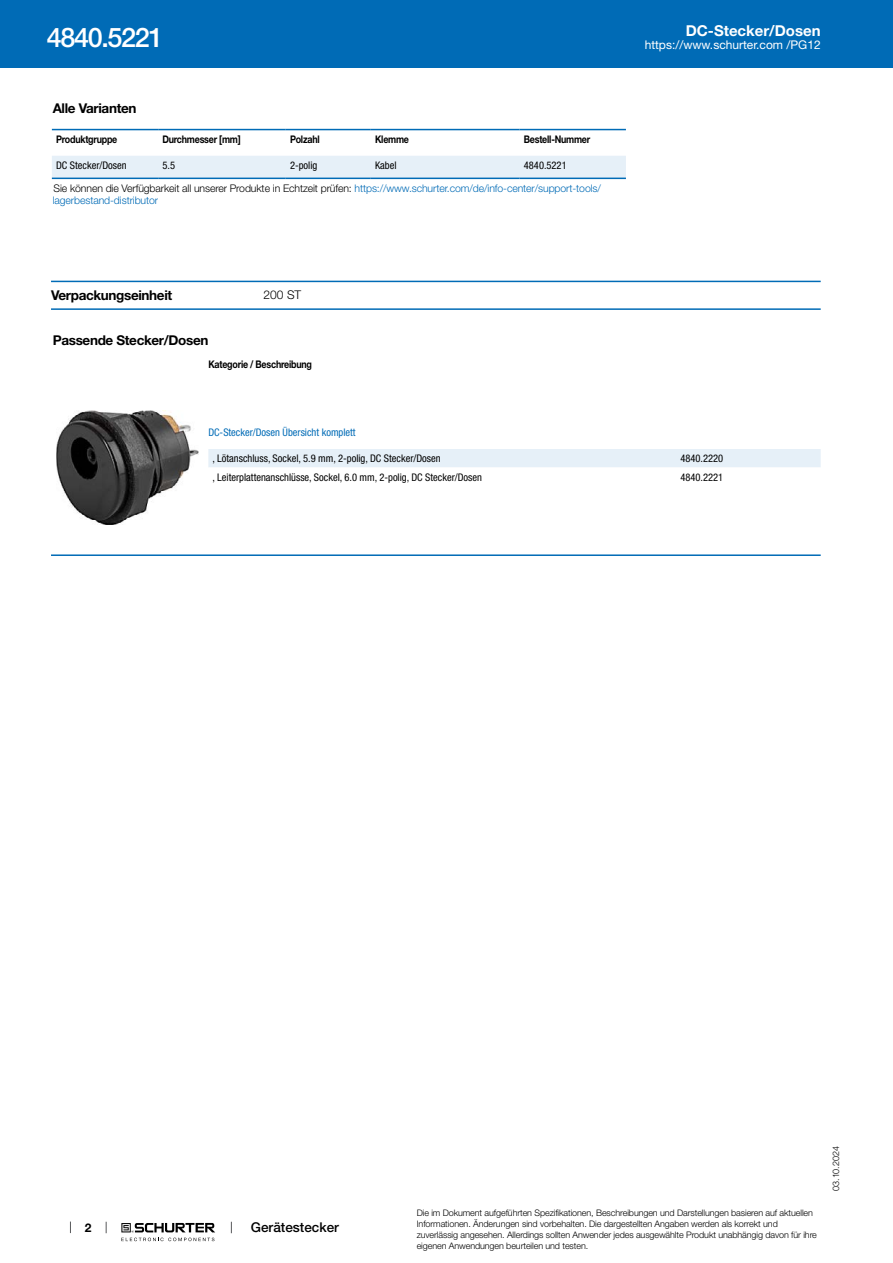
<style>
.page{position:relative;width:893px;height:1263px;background:#fff}
.page>*{position:absolute;margin:0;border:0;box-sizing:border-box;transform-origin:0 0}
.t1{font:500 27px "Helvetica Neue LT";letter-spacing:-.05em;color:#fff}
.t2{font:700 15px "Helvetica Neue LT";color:#fff}
.t3{font:700 13.5px "Helvetica Neue LT";letter-spacing:-.025em;color:#000}
.t4{font:500 13.5px "Helvetica Neue LT";color:#000}
.t5{font:12px "Helvetica Neue LT";color:#fff}
.t6{font:300 12px "Helvetica Neue LT";color:#000}
.t7{font:700 12px "Helvetica Neue LT";color:#000}
.t8{font:condensed 10.5px "Helvetica Neue LT";color:#000}
.t9{font:300 10.5px/22.6px "Helvetica Neue LT";letter-spacing:-.01em;color:#000}
.t10{font:700 10.5px "Helvetica Neue LT";letter-spacing:-.025em;color:#000;scale:.85 1}
.t11{font:condensed 10.5px "Helvetica Neue LT";color:#006bb6}
.t12{font:300 10.5px "Helvetica Neue LT";letter-spacing:-.01em;color:#006bb6}
.t13{font:300 9px/10.8px "Helvetica Neue LT";letter-spacing:-.01em;color:#000}
.s1{font-weight:400;font-stretch:condensed}
.s2{color:#006bb6}
</style>
<div class="page">
<svg style="left:70px;top:1221px;width:1px;height:12px"></svg>
<svg style="left:121px;top:1223px;width:94px;height:18px"></svg>
<div style="left:0;top:0;width:893px;height:68px;background:#006bb6"></div>
<svg style="left:52px;top:130px;width:574px;height:50px"></svg>
<div style="left:52px;top:156px;width:574px;height:22px;background:#e6f0f8"></div>
<hr style="left:52px;top:129px;width:106px;height:1px;background:#006bb6">
<hr style="left:158px;top:129px;width:128px;height:1px;background:#006bb6">
<hr style="left:286px;top:129px;width:85px;height:1px;background:#006bb6">
<hr style="left:371px;top:129px;width:149px;height:1px;background:#006bb6">
<hr style="left:520px;top:129px;width:106px;height:1px;background:#006bb6">
<hr style="left:52px;top:178px;width:106px;height:1px;background:#006bb6">
<hr style="left:158px;top:178px;width:128px;height:1px;background:#006bb6">
<hr style="left:286px;top:178px;width:85px;height:1px;background:#006bb6">
<hr style="left:371px;top:178px;width:149px;height:1px;background:#006bb6">
<hr style="left:520px;top:178px;width:106px;height:1px;background:#006bb6">
<hr style="left:51px;top:281px;width:770px;height:1px;background:#006bb6">
<hr style="left:51px;top:308px;width:770px;height:2px;background:#006bb6">
<img style="left:57px;top:410px;width:142px;height:115px">
<div style="left:208px;top:449px;width:613px;height:18px;background:#e6f0f8"></div>
<hr style="left:51px;top:554px;width:770px;height:2px;background:#006bb6">
<h1 class="t1" style="left:47px;top:21px;width:118px">4840.5221</h1>
<h3 class="t3" style="left:53px;top:99px;width:85px">Alle Varianten</h3>
<p class="t10" style="left:56px;top:133px;width:74px">Produktgruppe</p>
<p class="t10" style="left:162px;top:133px;width:94px">Durchmesser [mm]</p>
<p class="t10" style="left:290px;top:133px;width:36px">Polzahl</p>
<p class="t10" style="left:375px;top:133px;width:42px">Klemme</p>
<p class="t10" style="left:524px;top:133px;width:80px">Bestell-Nummer</p>
<p class="t8" style="left:56px;top:159px;width:72px">DC Stecker/Dosen</p>
<p class="t8" style="left:162px;top:159px;width:14px">5.5</p>
<p class="t8" style="left:290px;top:159px;width:29px">2-polig</p>
<p class="t8" style="left:375px;top:159px;width:23px">Kabel</p>
<p class="t9" style="left:54px;top:154px;width:549px;text-indent:470px"><span class="s1">4840.5221<br></span>Sie können die Verfügbarkeit all unserer Produkte in Echtzeit prüfen: <span class="s2">https://www.schurter.com/de/info-center/support-tools/</span></p>
<p class="t12" style="left:53px;top:194px;width:107px">lagerbestand-distributor</p>
<h3 class="t3" style="left:51px;top:287px;width:123px">Verpackungseinheit</h3>
<h3 class="t6" style="left:264px;top:287px;width:39px">200 ST</h3>
<h3 class="t3" style="left:53px;top:332px;width:157px">Passende Stecker/Dosen</h3>
<p class="t10" style="left:208px;top:358px;width:123px">Kategorie / Beschreibung</p>
<h2 class="t2" style="left:686px;top:21px;width:137px">DC-Stecker/Dosen</h2>
<h3 class="t5" style="left:645px;top:38px;width:178px">https://www.schurter.com /PG12</h3>
<p class="t11" style="left:208px;top:427px;width:149px">DC-Stecker/Dosen Übersicht komplett</p>
<p class="t8" style="left:213px;top:453px;width:230px">, Lötanschluss, Sockel, 5.9 mm, 2-polig, DC Stecker/Dosen</p>
<p class="t8" style="left:680px;top:453px;width:44px">4840.2220</p>
<p class="t8" style="left:213px;top:471px;width:271px">, Leiterplattenanschlüsse, Sockel, 6.0 mm, 2-polig, DC Stecker/Dosen</p>
<p class="t8" style="left:680px;top:471px;width:44px">4840.2221</p>
<h3 class="t7" style="left:85px;top:1220px;width:8px">2</h3>
<h3 class="t4" style="left:251px;top:1219px;width:90px">Gerätestecker</h3>
<p class="t13" style="left:417px;top:1207px;width:402px">Die im Dokument aufgeführten Spezifikationen, Beschreibungen und Darstellungen basieren auf aktuellen Informationen. Änderungen sind vorbehalten. Die dargestellten Angaben werden als korrekt und zuverlässig angesehen. Allerdings sollten Anwender jedes ausgewählte Produkt unabhängig davon für ihre eigenen Anwendungen beurteilen und testen.</p>
<p class="t13" style="left:830px;top:1191px;width:46px;rotate:-90deg">03.10.2024</p>
</div>
